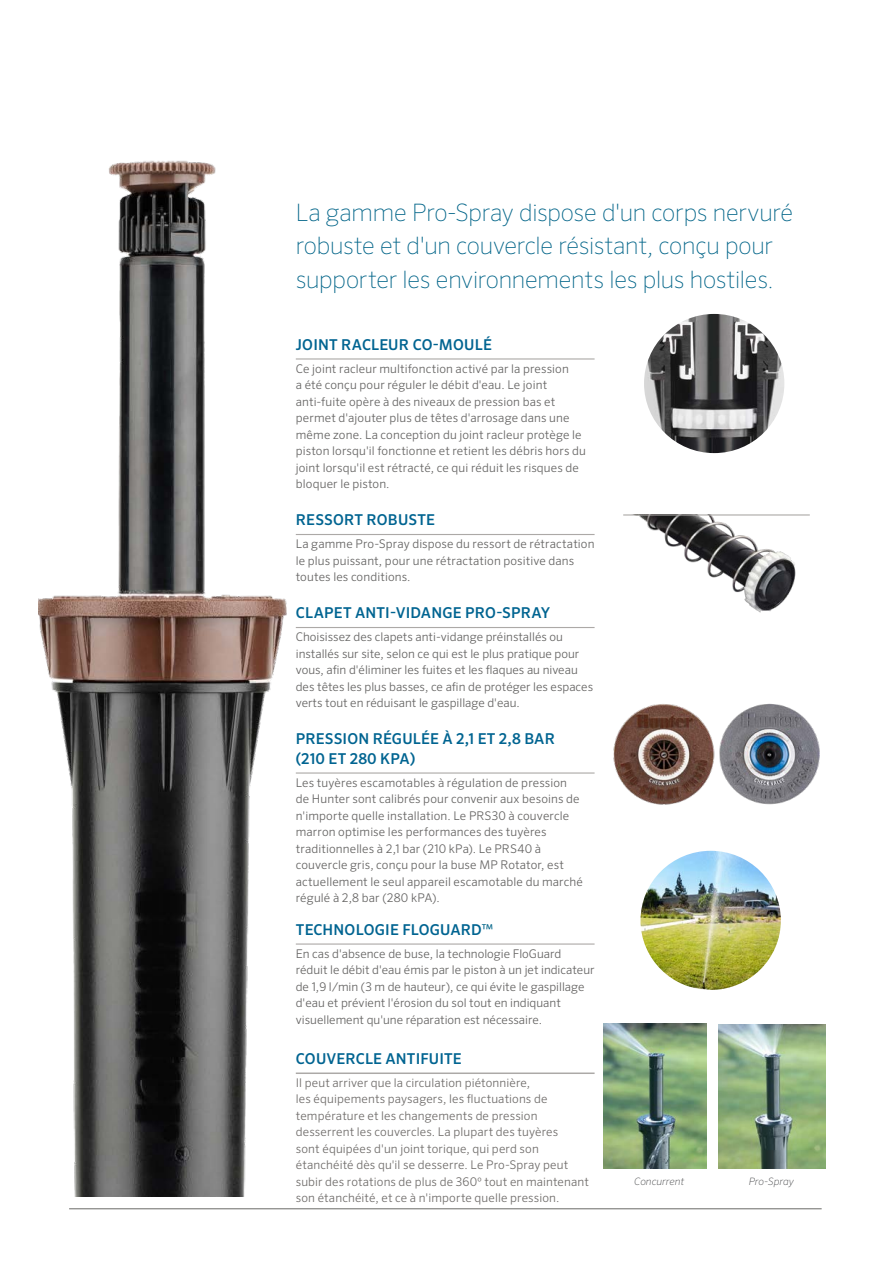
<style>
.page{position:relative;width:893px;height:1263px;background:#fff}
.page>*{position:absolute;margin:0;border:0;box-sizing:border-box;transform-origin:0 0}
.t1{font:100 24px/33.8px "Sero Pro";letter-spacing:-.01em;color:#006488}
.t2{font:500 15px/19.5px "Sero Pro";letter-spacing:.01em;color:#006491}
.t3{font:300 12px/16.5px "Sero Pro";letter-spacing:.005em;color:#656463}
.t4{font:300 12px/16.5px "Sero Pro";letter-spacing:.01em;color:#6f6c6a}
.t5{font:italic 200 10.2px "Sero Pro";color:#515254}
.s1{font-weight:400;color:#006488}
</style>
<div class="page">
<hr style="left:69px;top:1208px;width:753px;height:1px;background:#6a6966">
<hr style="left:296px;top:358px;width:299px;height:2px;background:#aca9a7">
<hr style="left:296px;top:534px;width:299px;height:1px;background:#aca9a7">
<hr style="left:296px;top:627px;width:299px;height:1px;background:#aca9a7">
<hr style="left:296px;top:772px;width:299px;height:2px;background:#aca9a7">
<hr style="left:296px;top:943px;width:299px;height:2px;background:#aca9a7">
<hr style="left:296px;top:1072px;width:299px;height:2px;background:#aca9a7">
<img style="left:640px;top:851px;width:141px;height:139px">
<img style="left:613px;top:704px;width:98px;height:101px">
<img style="left:711px;top:703px;width:109px;height:102px">
<img style="left:603px;top:1024px;width:103px;height:144px">
<img style="left:718px;top:1024px;width:107px;height:144px">
<img style="left:644px;top:314px;width:140px;height:139px">
<img style="left:623px;top:515px;width:187px;height:98px">
<img style="left:39px;top:160px;width:264px;height:1036px">
<hr style="left:623px;top:514px;width:187px;height:1px;background:#aca9a7">
<h1 class="t1" style="left:296px;top:195px;width:499px">La gamme Pro-Spray dispose d'un corps nervuré robuste et d'un couvercle résistant, conçu pour supporter les environnements les plus hostiles.</h1>
<p class="t2" style="left:296px;top:334px;width:197px">JOINT RACLEUR CO-MOULÉ</p>
<p class="t3" style="left:296px;top:360px;width:292px">Ce joint racleur multifonction activé par la pression<br>a été conçu pour réguler le débit d'eau. Le joint anti-fuite opère à des niveaux de pression bas et permet d'ajouter plus de têtes d'arrosage dans une même zone. La conception du joint racleur protège le piston lorsqu'il fonctionne et retient les débris hors du joint lorsqu'il est rétracté, ce qui réduit les risques de bloquer le piston.</p>
<p class="t2" style="left:296px;top:510px;width:141px">RESSORT ROBUSTE</p>
<p class="t3" style="left:296px;top:536px;width:300px">La gamme Pro-Spray dispose du ressort de rétractation le plus puissant, pour une rétractation positive dans toutes les conditions.</p>
<p class="t2" style="left:296px;top:603px;width:256px">CLAPET ANTI-VIDANGE PRO-SPRAY</p>
<p class="t3" style="left:296px;top:629px;width:299px">Choisissez des clapets anti-vidange préinstallés ou installés sur site, selon ce qui est le plus pratique pour vous, afin d'éliminer les fuites et les flaques au niveau des têtes les plus basses, ce afin de protéger les espaces verts tout en réduisant le gaspillage d'eau.</p>
<p class="t2" style="left:296px;top:729px;width:261px">PRESSION RÉGULÉE À 2,1 ET 2,8 BAR (210 ET 280 KPA)</p>
<p class="t3" style="left:296px;top:774px;width:289px">Les tuyères escamotables à régulation de pression de Hunter sont calibrés pour convenir aux besoins de n'importe quelle installation. Le PRS30 à couvercle marron optimise les performances des tuyères traditionnelles à 2,1 bar (210 kPa). Le PRS40 à couvercle gris, conçu pour la buse MP Rotator, est actuellement le seul appareil escamotable du marché régulé à 2,8 bar (280 kPA).</p>
<p class="t2" style="left:296px;top:919px;width:199px">TECHNOLOGIE FLOGUARD<span class="s1">™</span></p>
<p class="t3" style="left:296px;top:945px;width:300px">En cas d'absence de buse, la technologie FloGuard réduit le débit d'eau émis par le piston à un jet indicateur de 1,9 l/min (3 m de hauteur), ce qui évite le gaspillage d'eau et prévient l'érosion du sol tout en indiquant visuellement qu'une réparation est nécessaire.</p>
<p class="t2" style="left:296px;top:1048px;width:167px">COUVERCLE ANTIFUITE</p>
<p class="t4" style="left:296px;top:1074px;width:295px">Il peut arriver que la circulation piétonnière,<br>les équipements paysagers, les fluctuations de température et les changements de pression desserrent les couvercles. La plupart des tuyères<br>sont équipées d'un joint torique, qui perd son étanchéité dès qu'il se desserre. Le Pro-Spray peut subir des rotations de plus de 360º tout en maintenant son étanchéité, et ce à n'importe quelle pression.</p>
<p class="t5" style="left:634px;top:1175px;width:51px">Concurrent</p>
<p class="t5" style="left:749px;top:1175px;width:47px">Pro-Spray</p>
</div>
